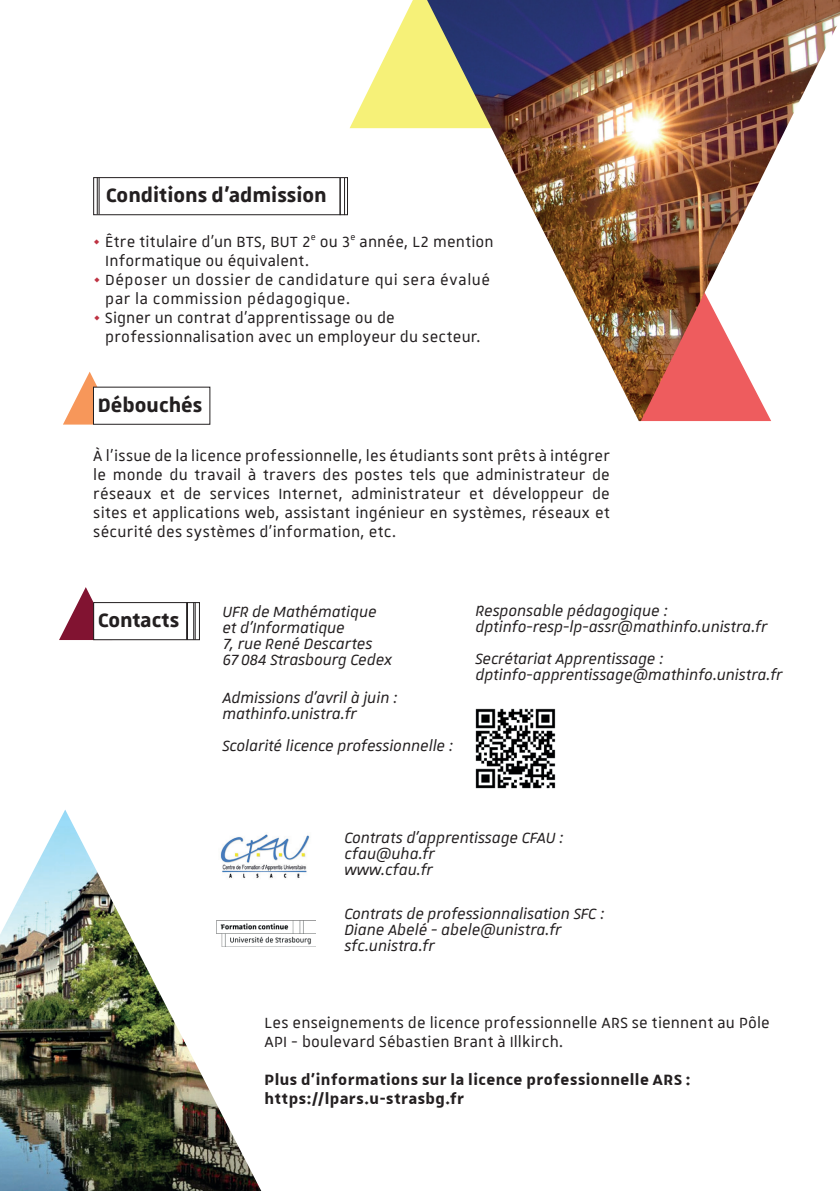
<style>
.page{position:relative;width:840px;height:1191px;background:#fff}
.page>*{position:absolute;margin:0;border:0;box-sizing:border-box;transform-origin:0 0}
.t1{font:700 26px "Unistra B";color:#231f20}
.t2{font:20px/19px "Unistra A";letter-spacing:.01em;color:#231f20}
.t3{font:italic 20px/16px "Unistra B";letter-spacing:-.005em;color:#231f20}
.t4{font:700 20px/19px "Unistra A";letter-spacing:.025em;color:#231f20}
.s1{color:#be3242}
</style>
<div class="page">
<hr style="left:339px;top:178px;width:1px;height:37px;background:#231f20">
<hr style="left:344px;top:178px;width:1px;height:37px;background:#231f20">
<div style="left:93px;top:177px;width:254px;height:38px;border:1px solid #231f20"></div>
<hr style="left:97px;top:177px;width:1px;height:37px;background:#231f20">
<hr style="left:99px;top:177px;width:1px;height:37px;background:#231f20">
<svg style="left:63px;top:372px;width:53px;height:52px"></svg>
<div style="left:93px;top:387px;width:117px;height:37px;background:#fff"></div>
<img style="left:0;top:810px;width:261px;height:381px">
<svg style="left:349px;top:0;width:78px;height:128px"></svg>
<img style="left:427px;top:0;width:412px;height:421px">
<svg style="left:59px;top:587px;width:35px;height:53px"></svg>
<div style="left:93px;top:602px;width:107px;height:38px;border:1px solid #231f20"></div>
<hr style="left:195px;top:602px;width:1px;height:37px;background:#231f20">
<hr style="left:187px;top:602px;width:1px;height:37px;background:#231f20">
<hr style="left:193px;top:602px;width:1px;height:37px;background:#231f20">
<img style="left:218px;top:833px;width:92px;height:46px">
<img style="left:216px;top:920px;width:99px;height:26px">
<img style="left:475px;top:708px;width:81px;height:81px">
<h1 class="t1" style="left:106px;top:181px;width:222px">Conditions d’admission</h1>
<p class="t2" style="left:105px;top:231px;width:389px;text-indent:-12px"><span class="s1">•</span> Être titulaire d’un BTS, BUT 2<sup>e</sup> ou 3<sup>e</sup> année, L2 mention<br>Informatique ou équivalent.</p>
<p class="t2" style="left:105px;top:269px;width:386px;text-indent:-12px"><span class="s1">•</span> Déposer un dossier de candidature qui sera évalué par la commission pédagogique.</p>
<p class="t2" style="left:105px;top:307px;width:377px;text-indent:-12px"><span class="s1">•</span> Signer un contrat d’apprentissage ou de professionnalisation avec un employeur du secteur.</p>
<h1 class="t1" style="left:98px;top:390px;width:106px">Débouchés</h1>
<p class="t2" style="left:93px;top:446px;width:518px;text-align:justify">À l’issue de la licence professionnelle, les étudiants sont prêts à intégrer le monde du travail à travers des postes tels que administrateur de réseaux et de services Internet, administrateur et développeur de sites et applications web, assistant ingénieur en systèmes, réseaux et sécurité des systèmes d’information, etc.</p>
<h1 class="t1" style="left:98px;top:606px;width:83px">Contacts</h1>
<p class="t3" style="left:222px;top:603px;width:171px">UFR de Mathématique et d’Informatique<br>7, rue René Descartes<br>67084 Strasbourg Cedex</p>
<p class="t3" style="left:222px;top:689px;width:176px">Admissions d’avril à juin : mathinfo.unistra.fr</p>
<p class="t3" style="left:222px;top:737px;width:232px">Scolarité licence professionnelle :</p>
<p class="t3" style="left:475px;top:602px;width:293px">Responsable pédagogique : dptinfo-resp-lp-assr@mathinfo.unistra.fr</p>
<p class="t3" style="left:475px;top:650px;width:308px">Secrétariat Apprentissage : dptinfo-apprentissage@mathinfo.unistra.fr</p>
<p class="t3" style="left:344px;top:829px;width:221px">Contrats d’apprentissage CFAU : cfau@uha.fr<br>www.cfau.fr</p>
<p class="t3" style="left:344px;top:905px;width:262px">Contrats de professionnalisation SFC :<br>Diane Abelé - abele@unistra.fr sfc.unistra.fr</p>
<p class="t2" style="left:264px;top:1012px;width:506px">Les enseignements de licence professionnelle ARS se tiennent au Pôle<br>API - boulevard Sébastien Brant à Illkirch.</p>
<p class="t4" style="left:264px;top:1069px;width:427px">Plus d’informations sur la licence professionnelle ARS : https://lpars.u-strasbg.fr</p>
</div>
